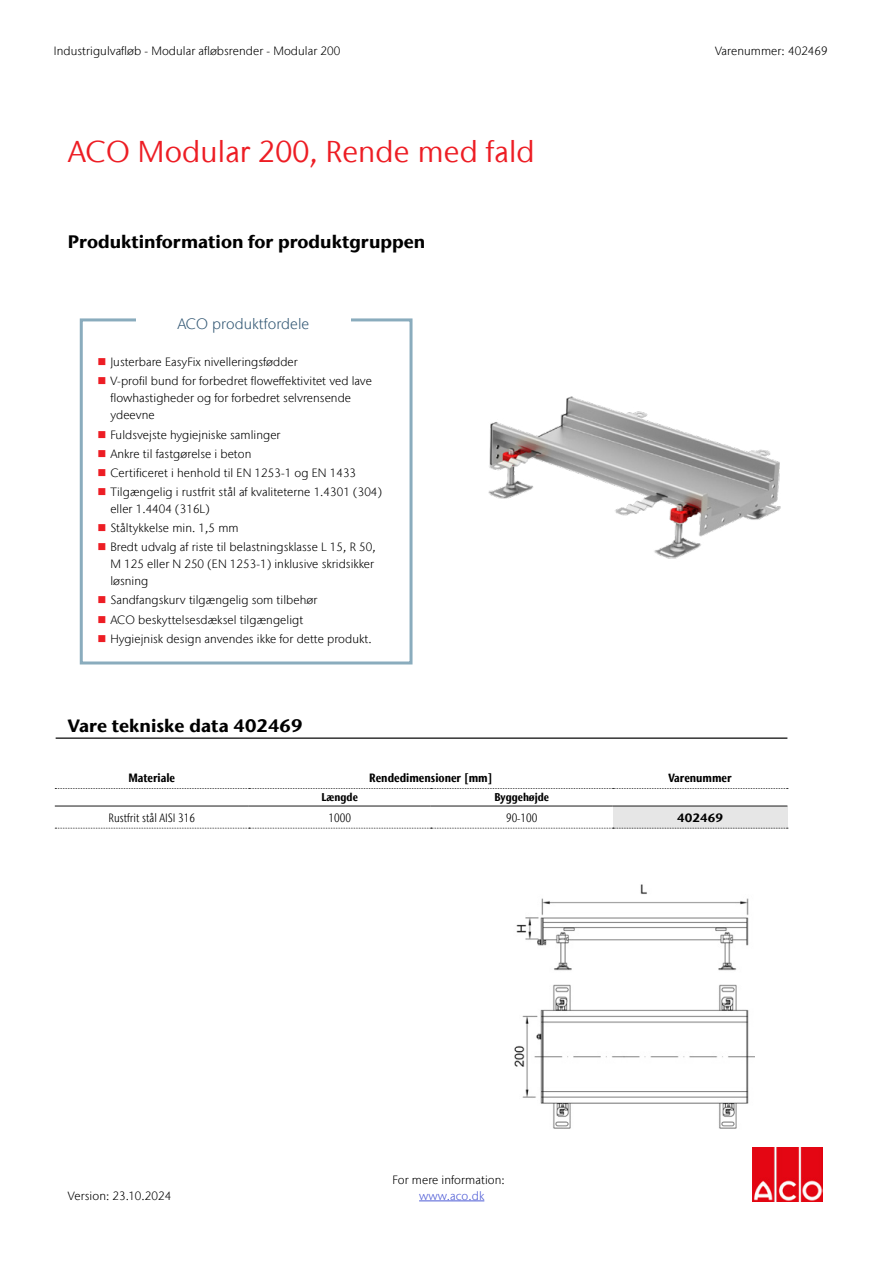
<style>
.page{position:relative;width:893px;height:1263px;background:#fff}
.page>*{position:absolute;margin:0;border:0;box-sizing:border-box;transform-origin:0 0}
.t1{font:30px "Stone Sans IIITC Com";letter-spacing:.005em;color:#ed1d24}
.t2{font:700 18px "Stone Sans IIITC Com";color:#000}
.t3{font:300 15px "Stone Sans IIITC Com";letter-spacing:.005em;color:#345975}
.t4{font:300 12px/17px "Stone Sans IIITC Com";letter-spacing:.005em;color:#000}
.t5{font:700 condensed 12px "Stone Sans IIITC Com";color:#000}
.t6{font:300 condensed 12px "Stone Sans IIITC Com";color:#000}
.t7{font:300 12px "Stone Sans IIITC Com";letter-spacing:.005em;color:#4f5cd6}
.t8{font:700 12px "Stone Sans IIITC Com";color:#000}
.t9{font:700 condensed 11.25px "Stone Sans IIITC Com";color:#000}
.s1{color:#ed1d24}
</style>
<div class="page">
<div style="left:80px;top:318px;width:332px;height:346px;border:3px solid #8aacbd"></div>
<div style="left:136px;top:291px;width:214px;height:63px;background:#fff"></div>
<img style="left:488px;top:396px;width:293px;height:163px">
<div style="left:613px;top:806px;width:174px;height:22px;background:#e6e6e6"></div>
<svg style="left:55px;top:828px;width:733px;height:1px"></svg>
<svg style="left:55px;top:788px;width:733px;height:1px"></svg>
<hr style="left:55px;top:805px;width:194px;height:1px;background:#333">
<hr style="left:249px;top:805px;width:182px;height:1px;background:#333">
<hr style="left:431px;top:805px;width:182px;height:1px;background:#333">
<hr style="left:613px;top:805px;width:174px;height:1px;background:#333">
<hr style="left:56px;top:737px;width:731px;height:2px;background:#333">
<img style="left:752px;top:1148px;width:70px;height:53px">
<hr style="left:419px;top:1200px;width:65px;height:1px;background:#4f5cd6">
<img style="left:514px;top:884px;width:240px;height:245px">
<p class="t4" style="left:54px;top:42px;width:288px">Industrigulvafløb - Modular afløbsrender - Modular 200</p>
<h1 class="t1" style="left:68px;top:133px;width:468px">ACO Modular 200, Rende med fald</h1>
<h2 class="t2" style="left:68px;top:230px;width:359px">Produktinformation for produktgruppen</h2>
<p class="t3" style="left:177px;top:315px;width:134px">ACO produktfordele</p>
<p class="t4" style="left:98px;top:354px;width:202px"><span class="s1">■</span> Justerbare EasyFix nivelleringsfødder</p>
<p class="t4" style="left:110px;top:373px;width:263px;text-indent:-13px"><span class="s1">■</span> V-profil bund for forbedret floweffektivitet ved lave flowhastigheder og for forbedret selvrensende ydeevne</p>
<p class="t4" style="left:98px;top:426px;width:184px"><span class="s1">■</span> Fuldsvejste hygiejniske samlinger</p>
<p class="t4" style="left:98px;top:445px;width:155px"><span class="s1">■</span> Ankre til fastgørelse i beton</p>
<p class="t4" style="left:98px;top:464px;width:260px"><span class="s1">■</span> Certificeret i henhold til EN 1253-1 og EN 1433</p>
<p class="t4" style="left:110px;top:483px;width:273px;text-indent:-13px"><span class="s1">■</span> Tilgængelig i rustfrit stål af kvaliteterne 1.4301 (304) eller 1.4404 (316L)</p>
<p class="t4" style="left:98px;top:519px;width:142px"><span class="s1">■</span> Ståltykkelse min. 1,5 mm</p>
<p class="t4" style="left:110px;top:538px;width:267px;text-indent:-13px"><span class="s1">■</span> Bredt udvalg af riste til belastningsklasse L 15, R 50,<br>M 125 eller N 250 (EN 1253-1) inklusive skridsikker løsning</p>
<p class="t4" style="left:98px;top:592px;width:221px"><span class="s1">■</span> Sandfangskurv tilgængelig som tilbehør</p>
<p class="t4" style="left:98px;top:611px;width:207px"><span class="s1">■</span> ACO beskyttelsesdæksel tilgængeligt</p>
<p class="t4" style="left:98px;top:630px;width:276px"><span class="s1">■</span> Hygiejnisk design anvendes ikke for dette produkt.</p>
<h2 class="t2" style="left:68px;top:714px;width:236px">Vare tekniske data 402469</h2>
<p class="t4" style="left:715px;top:42px;width:114px">Varenummer: 402469</p>
<p class="t5" style="left:128px;top:770px;width:48px">Materiale</p>
<p class="t5" style="left:369px;top:770px;width:125px">Rendedimensioner [mm]</p>
<p class="t5" style="left:668px;top:770px;width:65px">Varenummer</p>
<p class="t9" style="left:322px;top:790px;width:38px">Længde</p>
<p class="t9" style="left:494px;top:790px;width:56px">Byggehøjde</p>
<p class="t6" style="left:109px;top:810px;width:88px">Rustfrit stål AISI 316</p>
<p class="t6" style="left:329px;top:810px;width:24px">1000</p>
<p class="t6" style="left:506px;top:810px;width:33px">90-100</p>
<p class="t8" style="left:677px;top:810px;width:47px">402469</p>
<p class="t4" style="left:68px;top:1187px;width:105px">Version: 23.10.2024</p>
<p class="t4" style="left:392px;top:1171px;width:114px">For mere information:</p>
<p class="t7" style="left:419px;top:1188px;width:67px">www.aco.dk</p>
</div>
